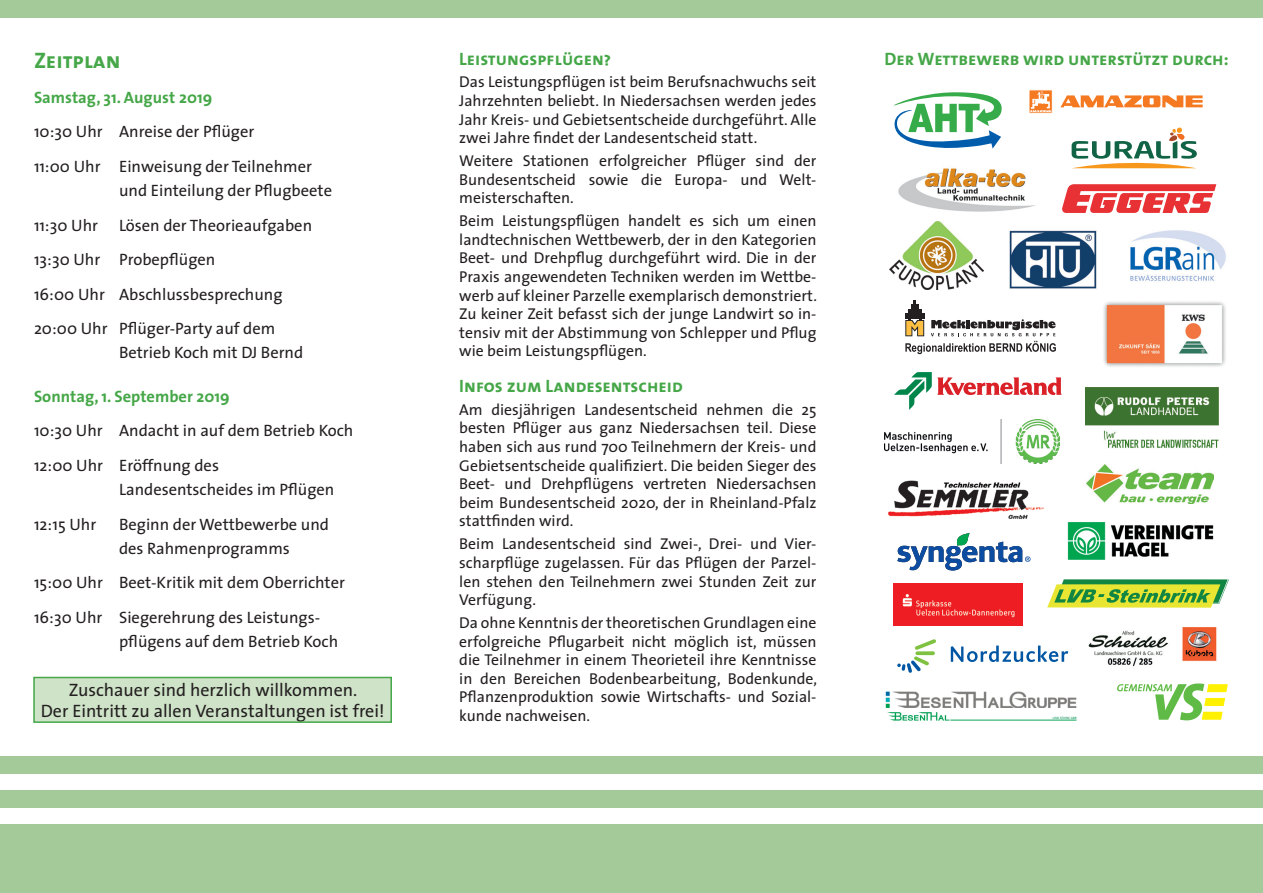
<style>
.page{position:relative;width:1263px;height:893px;background:#fff}
.page>*{position:absolute;margin:0;border:0;box-sizing:border-box;transform-origin:0 0}
.t1{font:22.5px "The Sans Bold Caps";color:#45a748}
.t2{font:18px "The Sans Bold Caps";color:#45a748}
.t3{font:18px/21.6px "The Sans";color:#231f20;text-align:center}
.t4{font:16.5px/34.7px "The Sans";color:#231f20}
.t5{font:700 16.5px "The Sans";color:#45a748}
.t6{font:15.75px/18.6px "The Sans";color:#231f20;text-align:justify}
</style>
<div class="page">
<div style="left:0;top:0;width:1263px;height:17px;background:#a3ca98"></div>
<div style="left:0;top:825px;width:1263px;height:68px;background:#a3ca98"></div>
<div style="left:0;top:791px;width:1263px;height:17px;background:#a3ca98"></div>
<div style="left:0;top:757px;width:1263px;height:17px;background:#a3ca98"></div>
<div style="left:34px;top:677px;width:357px;height:45px;background:#cfe3c8"></div>
<div style="left:33px;top:677px;width:359px;height:46px;border:2px solid #45a748"></div>
<svg style="left:894px;top:92px;width:107px;height:57px"></svg>
<svg style="left:1060px;top:95px;width:143px;height:12px"></svg>
<div style="left:1029px;top:90px;width:23px;height:23px;border:1px solid #fff"></div>
<svg style="left:1029px;top:91px;width:22px;height:21px"></svg>
<img style="left:1103px;top:301px;width:123px;height:66px">
<img style="left:898px;top:168px;width:138px;height:44px">
<img style="left:888px;top:480px;width:156px;height:39px">
<img style="left:1009px;top:230px;width:88px;height:59px">
<svg style="left:905px;top:300px;width:151px;height:54px"></svg>
<img style="left:890px;top:221px;width:93px;height:68px">
<img style="left:885px;top:691px;width:192px;height:30px">
<svg style="left:1071px;top:128px;width:126px;height:40px"></svg>
<img style="left:1130px;top:230px;width:96px;height:51px">
<svg style="left:894px;top:372px;width:168px;height:38px"></svg>
<img style="left:884px;top:419px;width:175px;height:44px">
<img style="left:1085px;top:388px;width:133px;height:60px">
<img style="left:1088px;top:627px;width:129px;height:40px">
<svg style="left:897px;top:533px;width:133px;height:37px"></svg>
<svg style="left:1117px;top:683px;width:111px;height:37px"></svg>
<svg style="left:1047px;top:579px;width:182px;height:29px;background:#9ac44d"></svg>
<svg style="left:915px;top:651px;width:20px;height:4px"></svg>
<svg style="left:897px;top:656px;width:32px;height:17px"></svg>
<svg style="left:915px;top:639px;width:21px;height:11px"></svg>
<svg style="left:951px;top:646px;width:117px;height:16px"></svg>
<img style="left:894px;top:584px;width:129px;height:42px">
<img style="left:1067px;top:522px;width:147px;height:38px">
<img style="left:1086px;top:464px;width:128px;height:39px">
<svg style="left:1062px;top:184px;width:154px;height:29px"></svg>
<h1 class="t1" style="left:34px;top:46px;width:88px">Zeitplan</h1>
<p class="t5" style="left:34px;top:86px;width:180px">Samstag, 31. August 2019</p>
<p class="t4" style="left:34px;top:114px;width:279px">10:30 Uhr Anreise der Pflüger<br>11:00 Uhr Einweisung der Teilnehmer</p>
<p class="t4" style="left:119px;top:173px;width:215px">und Einteilung der Pflugbeete</p>
<p class="t4" style="left:34px;top:208px;width:66px">11:30 Uhr</p>
<p class="t4" style="left:34px;top:208px;width:280px;text-indent:85px">Lösen der Theorieaufgaben<br>13:30 Uhr Probepflügen<br>16:00 Uhr Abschlussbesprechung<br>20:00 Uhr Pflüger-Party auf dem</p>
<p class="t4" style="left:119px;top:336px;width:186px">Betrieb Koch mit DJ Bernd</p>
<p class="t5" style="left:34px;top:385px;width:197px">Sonntag, 1. September 2019</p>
<p class="t4" style="left:34px;top:413px;width:321px">10:30 Uhr Andacht in auf dem Betrieb Koch<br>12:00 Uhr Eröffnung des</p>
<p class="t4" style="left:119px;top:472px;width:217px">Landesentscheides im Pflügen</p>
<p class="t4" style="left:34px;top:507px;width:64px">12:15 Uhr</p>
<p class="t4" style="left:119px;top:512px;width:212px;line-height:24px">Beginn der Wettbewerbe und des Rahmenprogramms</p>
<p class="t4" style="left:34px;top:565px;width:312px">15:00 Uhr Beet-Kritik mit dem Oberrichter<br>16:30 Uhr Siegerehrung des Leistungs-</p>
<p class="t4" style="left:119px;top:624px;width:221px">pflügens auf dem Betrieb Koch</p>
<p class="t3" style="left:41px;top:679px;width:345px">Zuschauer sind herzlich willkommen.<br>Der Eintritt zu allen Veranstaltungen ist frei!</p>
<p class="t2" style="left:459px;top:47px;width:153px">Leistungspflügen?</p>
<p class="t6" style="left:459px;top:73px;width:359px">Das Leistungspflügen ist beim Berufsnachwuchs seit Jahrzehnten beliebt. In Niedersachsen werden jedes Jahr Kreis- und Gebietsentscheide durchgeführt. Alle zwei Jahre findet der Landesentscheid statt.</p>
<p class="t6" style="left:459px;top:152px;width:359px">Weitere Stationen erfolgreicher Pflüger sind der Bundesentscheid sowie die Europa- und Welt&shy;meisterschaften.</p>
<p class="t6" style="left:459px;top:212px;width:359px">Beim Leistungspflügen handelt es sich um einen landtechnischen Wettbewerb, der in den Kategorien Beet- und Drehpflug durchgeführt wird. Die in der Praxis angewendeten Techniken werden im Wettbe&shy;werb auf kleiner Parzelle exemplarisch demonstriert.<br>Zu keiner Zeit befasst sich der junge Landwirt so in&shy;tensiv mit der Abstimmung von Schlepper und Pflug wie beim Leistungspflügen.</p>
<p class="t2" style="left:459px;top:374px;width:225px">Infos zum Landesentscheid</p>
<p class="t6" style="left:459px;top:400px;width:359px">Am diesjährigen Landesentscheid nehmen die 25 besten Pflüger aus ganz Niedersachsen teil. Diese haben sich aus rund 700 Teilnehmern der Kreis- und Gebietsentscheide qualifiziert. Die beiden Sieger des Beet- und Drehpflügens vertreten Niedersachsen beim Bundesentscheid 2020, der in Rheinland-Pfalz stattfinden wird.</p>
<p class="t6" style="left:459px;top:535px;width:359px">Beim Landesentscheid sind Zwei-, Drei- und Vier&shy;scharpflüge zugelassen. Für das Pflügen der Parzel&shy;len stehen den Teilnehmern zwei Stunden Zeit zur Verfügung.</p>
<p class="t6" style="left:459px;top:613px;width:359px">Da ohne Kenntnis der theoretischen Grundlagen eine erfolgreiche Pflugarbeit nicht möglich ist, müssen die Teilnehmer in einem Theorieteil ihre Kenntnisse in den Bereichen Bodenbearbeitung, Bodenkunde, Pflanzenproduktion sowie Wirtschafts- und Sozial&shy;kunde nachweisen.</p>
<p class="t2" style="left:884px;top:47px;width:346px">Der Wettbewerb wird unterstützt durch:</p>
</div>
